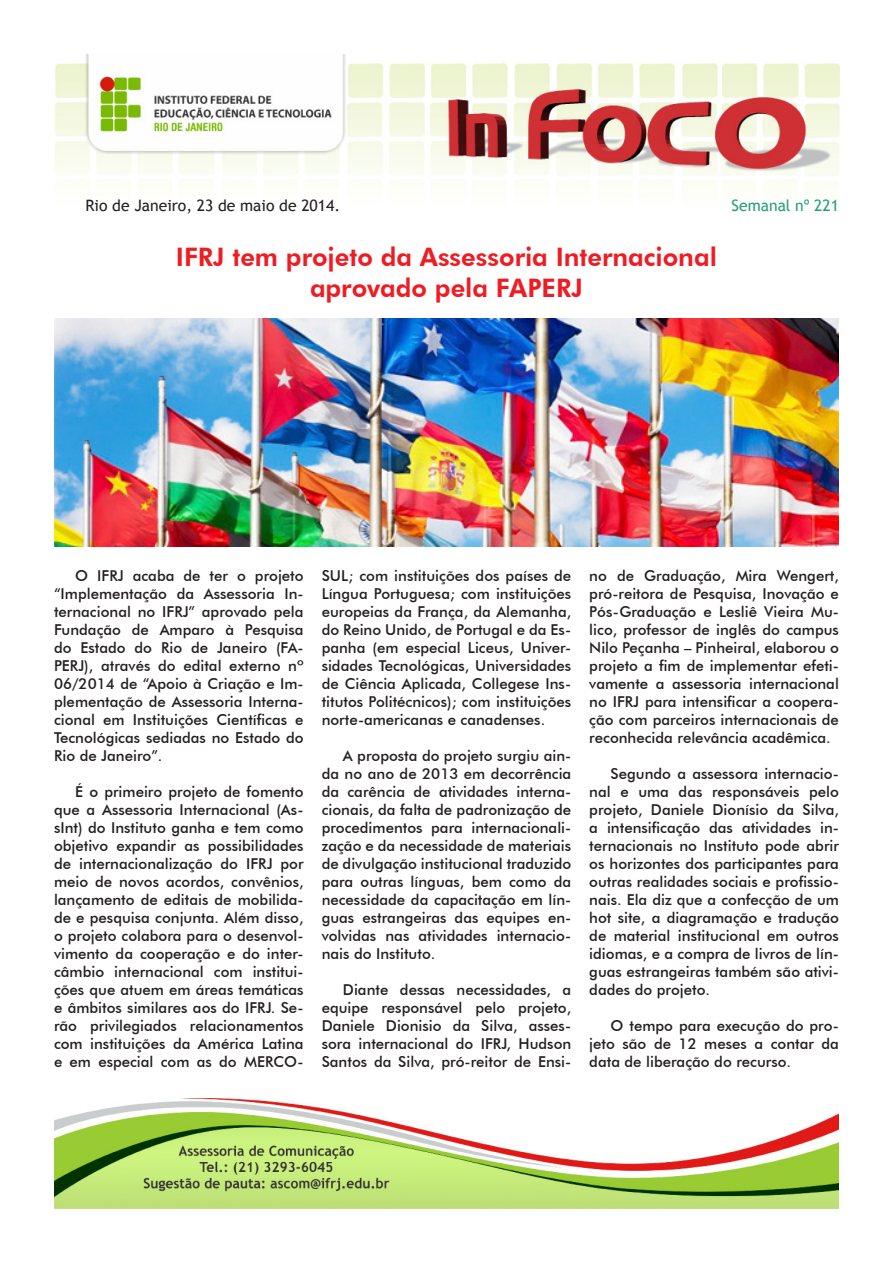
<style>
.page{position:relative;width:893px;height:1263px;background:#fff}
.page>*{position:absolute;margin:0;border:0;box-sizing:border-box;transform-origin:0 0}
.t1{font:800 25.5px "Futura BT";color:#ee1d23}
.t2{font:15.75px "Trebuchet MS";color:#231f20}
.t3{font:15.75px "Trebuchet MS";color:#269e7a}
.t4{font:500 15px/18px "Futura BT";color:#231f20;text-align:justify}
</style>
<div class="page">
<img style="left:54px;top:54px;width:785px;height:133px">
<img style="left:54px;top:1098px;width:785px;height:111px">
<img style="left:54px;top:319px;width:785px;height:227px">
<p class="t2" style="left:85px;top:197px;width:256px">Rio de Janeiro, 23 de maio de 2014.</p>
<p class="t3" style="left:732px;top:197px;width:109px">Semanal nº 221</p>
<p class="t1" style="left:176px;top:241px;width:542px">IFRJ tem projeto da Assessoria Internacional</p>
<p class="t1" style="left:310px;top:272px;width:274px">aprovado pela FAPERJ</p>
<p class="t4" style="left:54px;top:567px;width:251px;text-indent:21px">O IFRJ acaba de ter o projeto “Implementação da Assessoria In&shy;ternacional no IFRJ” aprovado pela Fundação de Amparo à Pesquisa do Estado do Rio de Janeiro (FA-PERJ), através do edital externo nº 06/2014 de “Apoio à Criação e Im&shy;plementação de Assessoria Interna&shy;cional em Instituições Científicas e Tecnológicas sediadas no Estado do Rio de Janeiro”.</p>
<p class="t4" style="left:54px;top:783px;width:251px;text-indent:21px">É o primeiro projeto de fomento que a Assessoria Internacional (As&shy;sInt) do Instituto ganha e tem como objetivo expandir as possibilidades de internacionalização do IFRJ por meio de novos acordos, convênios, lançamento de editais de mobilida&shy;de e pesquisa conjunta. Além disso, o projeto colabora para o desenvol&shy;vimento da cooperação e do inter&shy;câmbio internacional com institui&shy;ções que atuem em áreas temáticas e âmbitos similares aos do IFRJ. Se&shy;rão privilegiados relacionamentos com instituições da América Latina e em especial com as do MERCO-</p>
<p class="t4" style="left:322px;top:567px;width:251px">SUL; com instituições dos países de Língua Portuguesa; com instituições europeias da França, da Alemanha, do Reino Unido, de Portugal e da Es&shy;panha (em especial Liceus, Univer&shy;sidades Tecnológicas, Universidades de Ciência Aplicada, Collegese Ins&shy;titutos Politécnicos); com instituições norte-americanas e canadenses.</p>
<p class="t4" style="left:322px;top:747px;width:251px;text-indent:21px">A proposta do projeto surgiu ain&shy;da no ano de 2013 em decorrência da carência de atividades interna&shy;cionais, da falta de padronização de procedimentos para internacionali&shy;zação e da necessidade de materiais de divulgação institucional traduzido para outras línguas, bem como da necessidade da capacitação em lín&shy;guas estrangeiras das equipes en&shy;volvidas nas atividades internacio&shy;nais do Instituto.</p>
<p class="t4" style="left:322px;top:981px;width:251px;text-indent:21px">Diante dessas necessidades, a equipe responsável pelo projeto, Daniele Dionisio da Silva, asses&shy;sora internacional do IFRJ, Hudson Santos da Silva, pró-reitor de Ensi-</p>
<p class="t4" style="left:589px;top:567px;width:251px">no de Graduação, Mira Wengert, pró-reitora de Pesquisa, Inovação e Pós-Graduação e Lesliê Vieira Mu&shy;lico, professor de inglês do campus Nilo Peçanha – Pinheiral, elaborou o projeto a fim de implementar efeti&shy;vamente a assessoria internacional no IFRJ para intensificar a coopera&shy;ção com parceiros internacionais de reconhecida relevância acadêmica.</p>
<p class="t4" style="left:589px;top:765px;width:251px;text-indent:21px">Segundo a assessora internacio&shy;nal e uma das responsáveis pelo projeto, Daniele Dionísio da Silva, a intensificação das atividades in&shy;ternacionais no Instituto pode abrir os horizontes dos participantes para outras realidades sociais e profissio&shy;nais. Ela diz que a confecção de um hot site, a diagramação e tradução de material institucional em outros idiomas, e a compra de livros de lín&shy;guas estrangeiras também são ativi&shy;dades do projeto.</p>
<p class="t4" style="left:589px;top:1017px;width:251px;text-indent:21px">O tempo para execução do pro&shy;jeto são de 12 meses a contar da data de liberação do recurso.</p>
</div>
